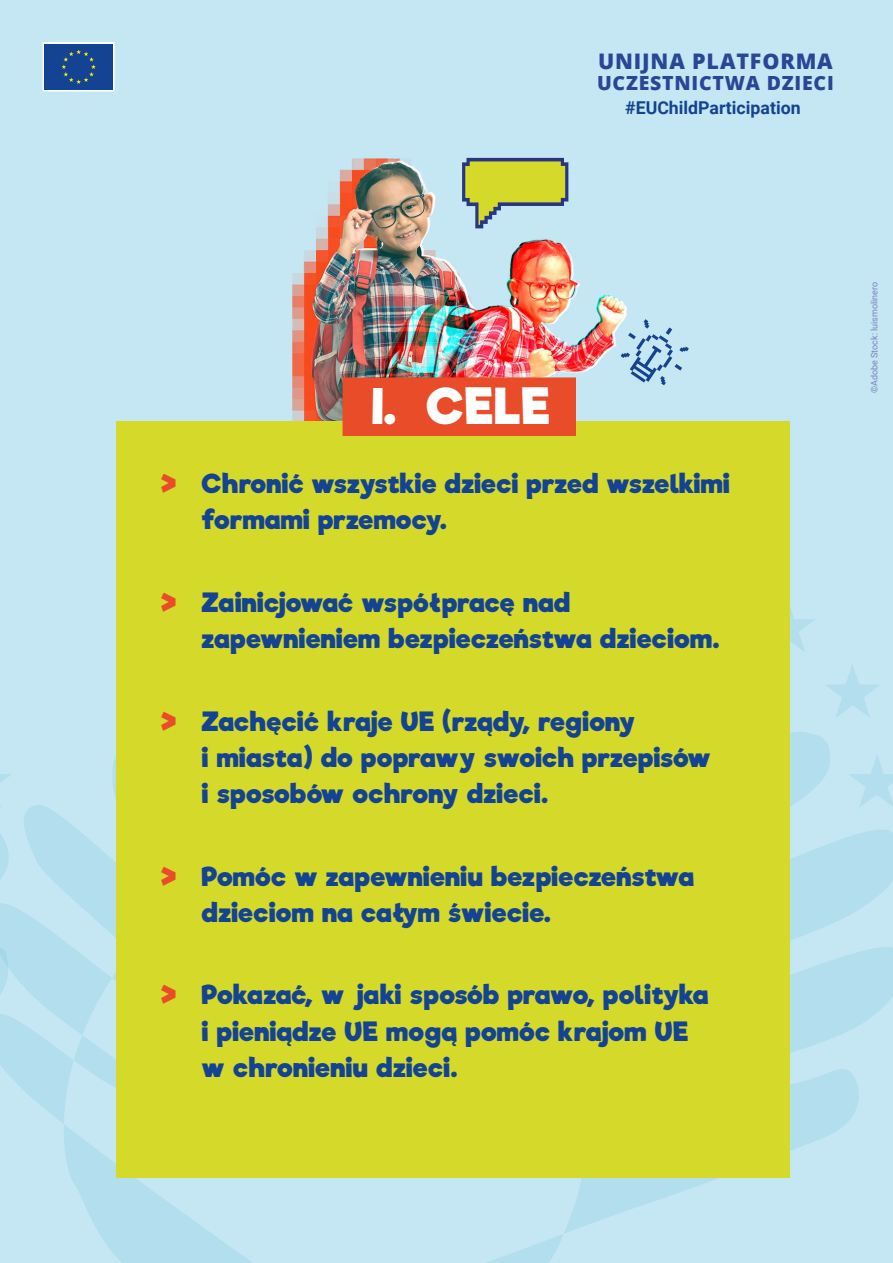
<style>
.page{position:relative;width:893px;height:1263px;background:#c5e6f3}
.page>*{position:absolute;margin:0;border:0;box-sizing:border-box;transform-origin:0 0}
.t1{font:700 48px "Riffic";color:#fff}
.t2{font:700 25.5px/36px "Riffic";letter-spacing:-.02em;color:#134392}
.t3{font:800 21.45px "Open Sans";letter-spacing:.04em;color:#294697}
.t4{font:800 19.5px "Open Sans";letter-spacing:.04em;color:#294697}
.t5{font:700 17.7px "Roboto";color:#134392}
.image_copyright{font:9px "Roboto";color:#7883bd}
.s1{font-size:34.5px;color:#e94c28}
</style>
<div class="page">
<svg style="left:564px;top:808px;width:329px;height:425px"></svg>
<svg style="left:0;top:757px;width:563px;height:506px"></svg>
<svg style="left:789px;top:574px;width:104px;height:234px"></svg>
<svg style="left:43px;top:42px;width:72px;height:49px;background:#2f5999"></svg>
<img style="left:217px;top:157px;width:472px;height:265px">
<div style="left:116px;top:422px;width:673px;height:756px;background:#d5da2a"></div>
<div style="left:342px;top:377px;width:234px;height:59px;background:#e94c28"></div>
<svg style="left:462px;top:158px;width:106px;height:70px"></svg>
<svg style="left:621px;top:319px;width:68px;height:66px"></svg>
<p class="t3" style="left:598px;top:45px;width:236px">UNIJNA PLATFORMA</p>
<p class="t4" style="left:597px;top:68px;width:238px">UCZESTNICTWA DZIECI</p>
<p class="t5" style="left:625px;top:95px;width:177px">#EUChildParticipation</p>
<p class="t1" style="left:371px;top:377px;width:181px">I. CELE</p>
<p class="t2" style="left:201px;top:466px;width:530px;text-indent:-43px"><span class="s1">&gt;</span> Chronić wszystkie dzieci przed wszelkimi formami przemocy.</p>
<p class="t2" style="left:201px;top:585px;width:520px;text-indent:-43px"><span class="s1">&gt;</span> Zainicjować współpracę nad zapewnieniem bezpieczeństwa dzieciom.</p>
<p class="t2" style="left:201px;top:704px;width:511px;text-indent:-43px"><span class="s1">&gt;</span> Zachęcić kraje UE (rządy, regiony<br>i miasta) do poprawy swoich przepisów i sposobów ochrony dzieci.</p>
<p class="t2" style="left:201px;top:858px;width:495px;text-indent:-43px"><span class="s1">&gt;</span> Pomóc w zapewnieniu bezpieczeństwa dzieciom na całym świecie.</p>
<p class="t2" style="left:201px;top:977px;width:509px;text-indent:-43px"><span class="s1">&gt;</span> Pokazać, w jaki sposób prawo, polityka i pieniądze UE mogą pomóc krajom UE w chronieniu dzieci.</p>
<p class="image_copyright" style="left:868px;top:393px;width:113px;rotate:-90deg">©Adobe Stock: luismolinero</p>
</div>
